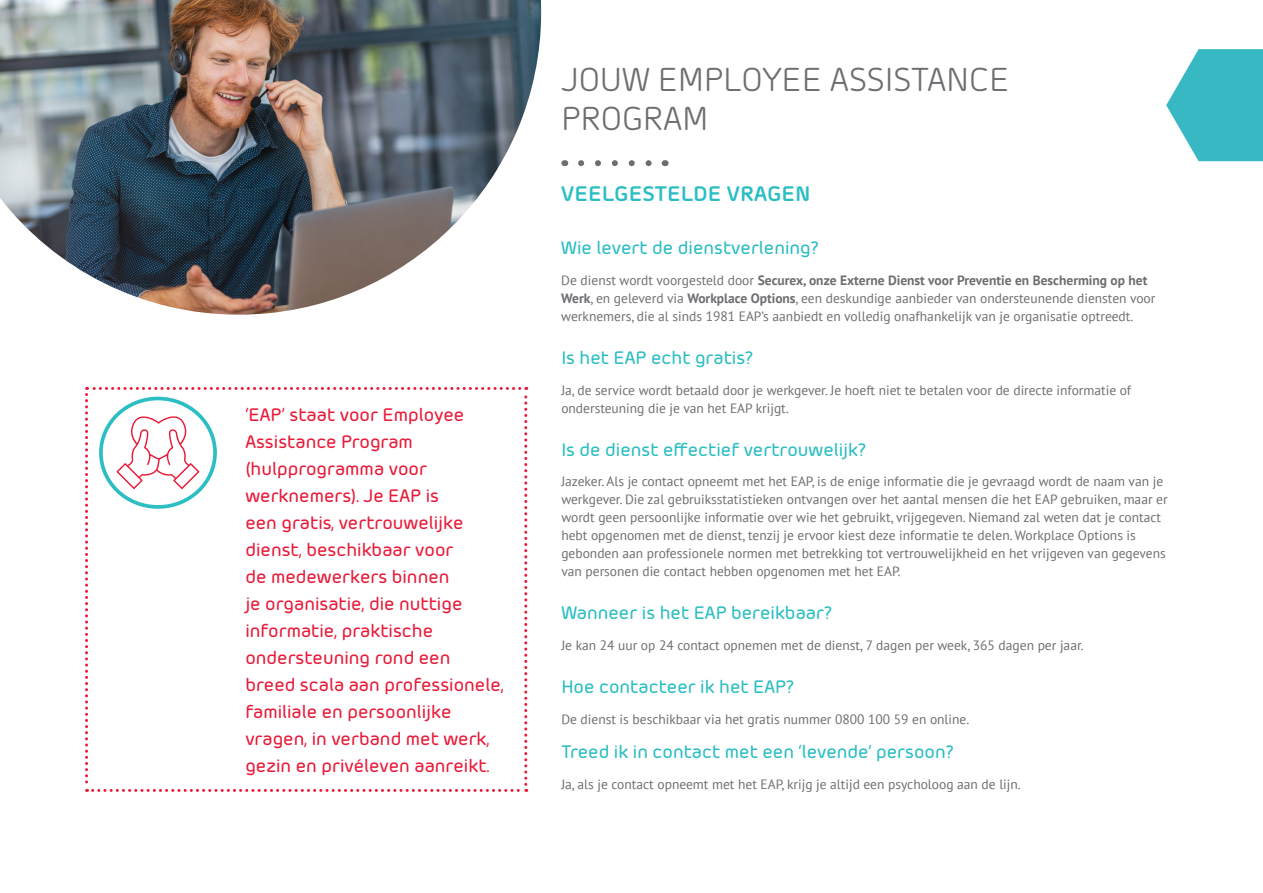
<style>
.page{position:relative;width:1263px;height:893px;background:#fff}
.page>*{position:absolute;margin:0;border:0;box-sizing:border-box;transform-origin:0 0}
.t1{font:33px/39.6px "Morebi Rounded";letter-spacing:.005em;color:#6d6e71}
.t2{font:700 21px "Morebi Rounded";color:#2cbec3}
.t3{font:500 18px/27px "Morebi Rounded";color:#e81c3a}
.t4{font:500 18px "Morebi Rounded";color:#2cbec3}
.t5{font:13.5px/18px "PT Sans";color:#6d6e71}
.s1{font-weight:700}
</style>
<div class="page">
<svg style="left:581px;top:160px;width:71px;height:6px"></svg>
<svg style="left:1166px;top:49px;width:97px;height:112px"></svg>
<svg style="left:85px;top:387px;width:442px;height:405px"></svg>
<div style="left:99px;top:397px;width:118px;height:112px;border:4px solid #2cbec3;border-radius:50%"></div>
<img style="left:0;top:0;width:541px;height:315px">
<p class="t3" style="left:245px;top:400px;width:260px">‘EAP’ staat voor Employee<br>Assistance Program (hulpprogramma voor werknemers). Je EAP is<br>een gratis, vertrouwelijke dienst, beschikbaar voor<br>de medewerkers binnen<br>je organisatie, die nuttige informatie, praktische ondersteuning rond een breed scala aan professionele, familiale en persoonlijke vragen, in verband met werk, gezin en privéleven aanreikt.</p>
<h1 class="t1" style="left:561px;top:58px;width:449px">JOUW EMPLOYEE ASSISTANCE<br>PROGRAM</h1>
<h2 class="t2" style="left:561px;top:178px;width:251px">VEELGESTELDE VRAGEN</h2>
<h3 class="t4" style="left:561px;top:235px;width:259px">Wie levert de dienstverlening?</h3>
<p class="t5" style="left:561px;top:271px;width:596px">De dienst wordt voorgesteld door <span class="s1">Securex, onze Externe Dienst voor Preventie en Bescherming op het<br>Werk</span>, en geleverd via <span class="s1">Workplace Options</span>, een deskundige aanbieder van ondersteunende diensten voor werknemers, die al sinds 1981 EAP’s aanbiedt en volledig onafhankelijk van je organisatie optreedt.</p>
<h3 class="t4" style="left:561px;top:344px;width:194px">Is het EAP echt gratis?</h3>
<p class="t5" style="left:561px;top:381px;width:571px">Ja, de service wordt betaald door je werkgever. Je hoeft niet te betalen voor de directe informatie of ondersteuning die je van het EAP krijgt.</p>
<h3 class="t4" style="left:561px;top:436px;width:307px">Is de dienst effectief vertrouwelijk?</h3>
<p class="t5" style="left:561px;top:472px;width:608px">Jazeker. Als je contact opneemt met het EAP, is de enige informatie die je gevraagd wordt de naam van je werkgever. Die zal gebruiksstatistieken ontvangen over het aantal mensen die het EAP gebruiken, maar er wordt geen persoonlijke informatie over wie het gebruikt, vrijgegeven. Niemand zal weten dat je contact hebt opgenomen met de dienst, tenzij je ervoor kiest deze informatie te delen. Workplace Options is gebonden aan professionele normen met betrekking tot vertrouwelijkheid en het vrijgeven van gegevens van personen die contact hebben opgenomen met het EAP.</p>
<h3 class="t4" style="left:561px;top:600px;width:273px">Wanneer is het EAP bereikbaar?</h3>
<p class="t5" style="left:561px;top:636px;width:524px">Je kan 24 uur op 24 contact opnemen met de dienst, 7 dagen per week, 365 dagen per jaar.</p>
<h3 class="t4" style="left:561px;top:673px;width:235px">Hoe contacteer ik het EAP?</h3>
<p class="t5" style="left:561px;top:709px;width:409px">De dienst is beschikbaar via het gratis nummer 0800 100 59 en online.</p>
<h3 class="t4" style="left:561px;top:738px;width:394px">Treed ik in contact met een ‘levende’ persoon?</h3>
<p class="t5" style="left:561px;top:775px;width:461px">Ja, als je contact opneemt met het EAP, krijg je altijd een psycholoog aan de lijn.</p>
</div>
